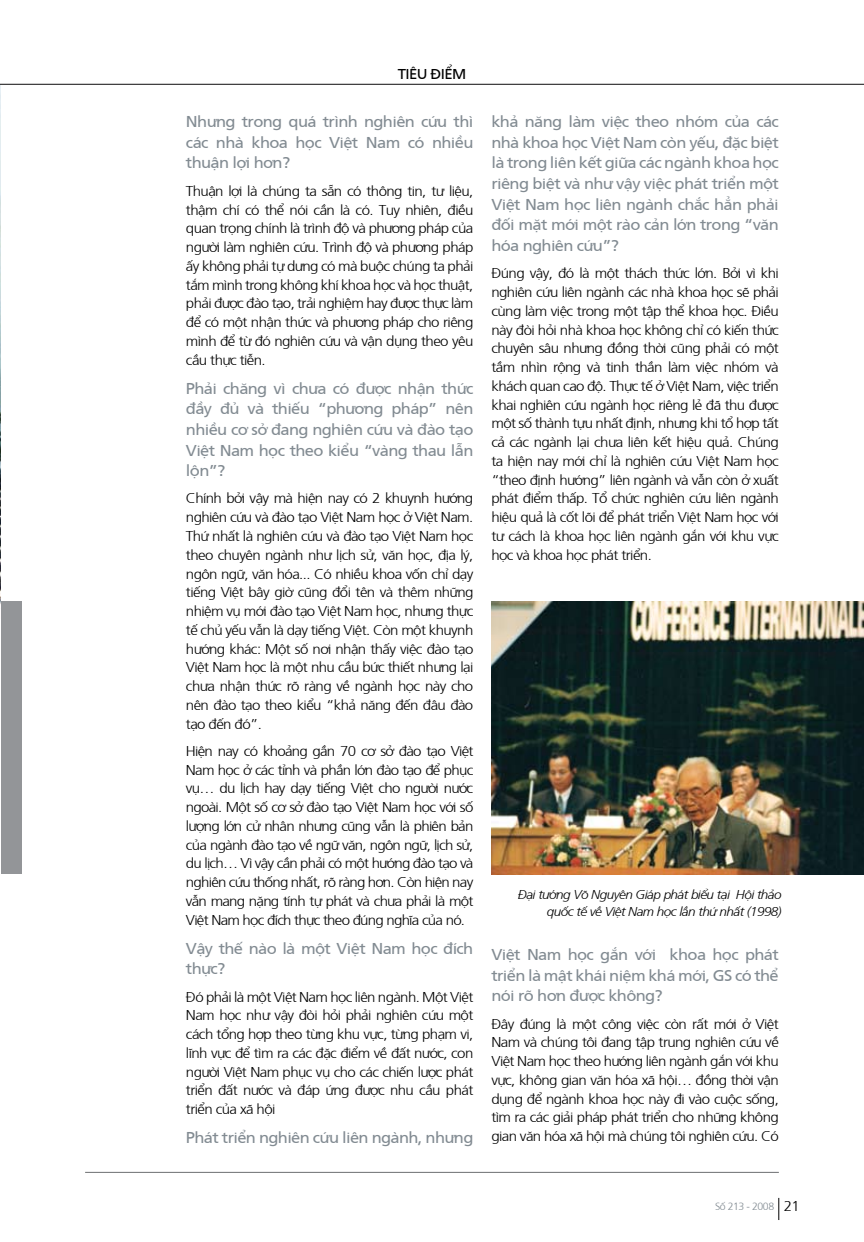
<style>
.page{position:relative;width:864px;height:1242px;background:#fff}
.page>*{position:absolute;margin:0;border:0;box-sizing:border-box;transform-origin:0 0}
.t1{font:15.6px/20.7px "Frutiger";letter-spacing:-.04em;color:#828b92;text-align:justify;scale:1.05 1}
.t2{font:300 14.25px/18.8px "Frutiger";letter-spacing:-.04em;color:#000;text-align:justify;scale:1.05 1}
.t3{font:14.25px "Frutiger";letter-spacing:-.04em;color:#000;scale:1.05 1}
.t4{font:italic 300 12.9px/17px "Frutiger";letter-spacing:-.04em;color:#000;text-align:right;scale:1.05 1}
.t5{font:300 10.5px "Frutiger";letter-spacing:-.04em;color:#828b92}
.s1{font-size:14.25px;color:#000}
</style>
<div class="page">
<img style="left:0;top:85px;width:1px;height:519px">
<img style="left:491px;top:602px;width:372px;height:272px">
<div style="left:1px;top:602px;width:20px;height:272px;background:#939598"></div>
<hr style="left:0;top:84px;width:863px;height:1px;background:#0d0c0d">
<hr style="left:85px;top:1172px;width:693px;height:1px;background:#6d6f71">
<svg style="left:778px;top:1198px;width:1px;height:22px"></svg>
<p class="t3" style="left:397px;top:64px;width:67px">TIÊU ĐIỂM</p>
<p class="t1" style="left:186px;top:110px;width:275px">Nhưng trong quá trình nghiên cứu thì các nhà khoa học Việt Nam có nhiều thuận lợi hơn?</p>
<p class="t2" style="left:186px;top:180px;width:275px">Thuận lợi là chúng ta sẵn có thông tin, tư liệu, thậm chí có thể nói cần là có. Tuy nhiên, điều quan trọng chính là trình độ và phương pháp của người làm nghiên cứu. Trình độ và phương pháp ấy không phải tự dưng có mà buộc chúng ta phải tắm mình trong không khí khoa học và học thuật, phải được đào tạo, trải nghiệm hay được thực làm để có một nhận thức và phương pháp cho riêng mình để từ đó nghiên cứu và vận dụng theo yêu cầu thực tiễn.</p>
<p class="t1" style="left:186px;top:377px;width:275px">Phải chăng vì chưa có được nhận thức đầy đủ và thiếu “phương pháp” nên nhiều cơ sở đang nghiên cứu và đào tạo Việt Nam học theo kiểu “vàng thau lẫn lộn”?</p>
<p class="t2" style="left:186px;top:488px;width:275px">Chính bởi vậy mà hiện nay có 2 khuynh hướng nghiên cứu và đào tạo Việt Nam học ở Việt Nam.<br>Thứ nhất là nghiên cứu và đào tạo Việt Nam học theo chuyên ngành như lịch sử, văn học, địa lý, ngôn ngữ, văn hóa... Có nhiều khoa vốn chỉ dạy tiếng Việt bây giờ cũng đổi tên và thêm những nhiệm vụ mới đào tạo Việt Nam học, nhưng thực tế chủ yếu vẫn là dạy tiếng Việt. Còn một khuynh hướng khác: Một số nơi nhận thấy việc đào tạo Việt Nam học là một nhu cầu bức thiết nhưng lại chưa nhận thức rõ ràng về ngành học này cho nên đào tạo theo kiểu “khả năng đến đâu đào tạo đến đó”.</p>
<p class="t2" style="left:186px;top:740px;width:275px">Hiện nay có khoảng gần 70 cơ sở đào tạo Việt Nam học ở các tỉnh và phần lớn đào tạo để phục vụ… du lịch hay dạy tiếng Việt cho người nước ngoài. Một số cơ sở đào tạo Việt Nam học với số lượng lớn cử nhân nhưng cũng vẫn là phiên bản của ngành đào tạo về ngữ văn, ngôn ngữ, lịch sử, du lịch… Vì vậy cần phải có một hướng đào tạo và nghiên cứu thống nhất, rõ ràng hơn. Còn hiện nay vẫn mang nặng tính tự phát và chưa phải là một Việt Nam học đích thực theo đúng nghĩa của nó.</p>
<p class="t1" style="left:186px;top:937px;width:275px">Vậy thế nào là một Việt Nam học đích thực?</p>
<p class="t2" style="left:186px;top:986px;width:275px">Đó phải là một Việt Nam học liên ngành. Một Việt Nam học như vậy đòi hỏi phải nghiên cứu một cách tổng hợp theo từng khu vực, từng phạm vi, lĩnh vực để tìm ra các đặc điểm về đất nước, con người Việt Nam phục vụ cho các chiến lược phát triển đất nước và đáp ứng được nhu cầu phát triển của xã hội</p>
<p class="t1" style="left:186px;top:1126px;width:275px">Phát triển nghiên cứu liên ngành, nhưng</p>
<p class="t1" style="left:491px;top:110px;width:275px">khả năng làm việc theo nhóm của các nhà khoa học Việt Nam còn yếu, đặc biệt là trong liên kết giữa các ngành khoa học riêng biệt và như vậy việc phát triển một Việt Nam học liên ngành chắc hẳn phải đối mặt mới một rào cản lớn trong “văn hóa nghiên cứu”?</p>
<p class="t2" style="left:491px;top:263px;width:275px">Đúng vậy, đó là một thách thức lớn. Bởi vì khi nghiên cứu liên ngành các nhà khoa học sẽ phải cùng làm việc trong một tập thể khoa học. Điều này đòi hỏi nhà khoa học không chỉ có kiến thức chuyên sâu nhưng đồng thời cũng phải có một tầm nhìn rộng và tinh thần làm việc nhóm và khách quan cao độ. Thực tế ở Việt Nam, việc triển khai nghiên cứu ngành học riêng lẻ đã thu được một số thành tựu nhất định, nhưng khi tổ hợp tất cả các ngành lại chưa liên kết hiệu quả. Chúng ta hiện nay mới chỉ là nghiên cứu Việt Nam học “theo định hướng” liên ngành và vẫn còn ở xuất phát điểm thấp. Tổ chức nghiên cứu liên ngành hiệu quả là cốt lõi để phát triển Việt Nam học với tư cách là khoa học liên ngành gắn với khu vực học và khoa học phát triển.</p>
<p class="t4" style="left:517px;top:885px;width:252px">Đại tướng Võ Nguyên Giáp phát biểu tại Hội thảo quốc tế về Việt Nam học lần thứ nhất (1998)</p>
<p class="t1" style="left:491px;top:943px;width:275px">Việt Nam học gắn với khoa học phát triển là mật khái niệm khá mới, GS có thể nói rõ hơn được không?</p>
<p class="t2" style="left:491px;top:1013px;width:275px">Đây đúng là một công việc còn rất mới ở Việt Nam và chúng tôi đang tập trung nghiên cứu về Việt Nam học theo hướng liên ngành gắn với khu vực, không gian văn hóa xã hội… đồng thời vận dụng để ngành khoa học này đi vào cuộc sống, tìm ra các giải pháp phát triển cho những không gian văn hóa xã hội mà chúng tôi nghiên cứu. Có</p>
<p class="t5" style="left:714px;top:1198px;width:86px">Số 213 - 2008 <span class="s1">21</span></p>
</div>
